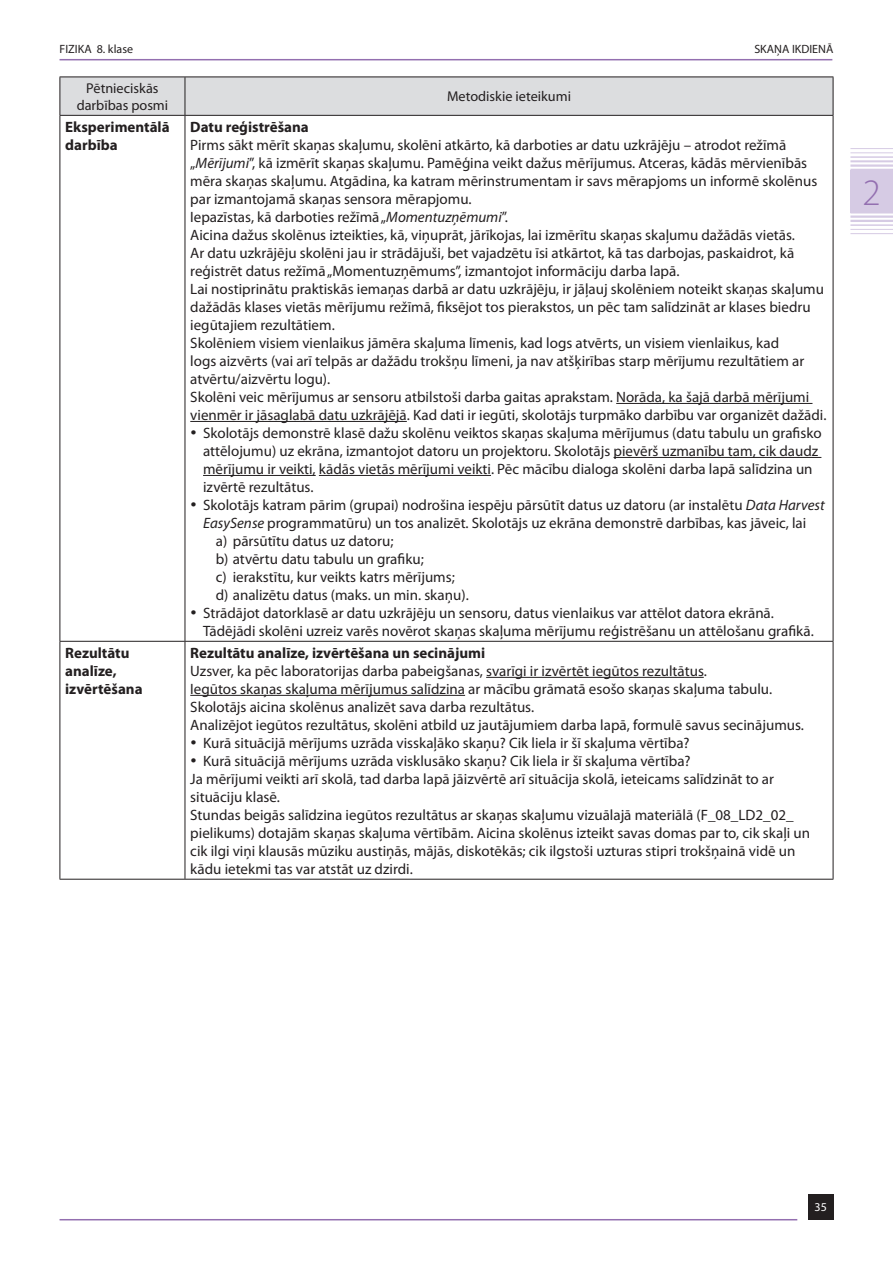
<style>
.page{position:relative;width:893px;height:1263px;background:#fff}
.page>*{position:absolute;margin:0;border:0;box-sizing:border-box;transform-origin:0 0}
.t1{font:300 37.5px "Myriad Pro";color:#936fb0}
.t2{font:15px/18px "Myriad Pro";color:#231f20}
.t3{font:700 15px/18px "Myriad Pro";color:#231f20}
.t4{font:14.25px/17.1px "Myriad Pro";color:#231f20;text-align:center}
.t5{font:12px "Myriad Pro";color:#231f20}
.t6{font:12px "Myriad Pro";color:#fff}
.s1{font-style:italic}
</style>
<div class="page">
<hr style="left:60px;top:59px;width:772px;height:1px;background:#936fb0">
<div style="left:808px;top:1194px;width:25px;height:25px;background:#231f20"></div>
<hr style="left:60px;top:1219px;width:737px;height:1px;background:#936fb0">
<hr style="left:850px;top:148px;width:43px;height:1px;background:#d6cbe4">
<hr style="left:850px;top:152px;width:43px;height:1px;background:#d6cbe4">
<hr style="left:850px;top:156px;width:43px;height:2px;background:#d6cbe4">
<hr style="left:850px;top:160px;width:43px;height:2px;background:#d6cbe4">
<hr style="left:850px;top:164px;width:43px;height:3px;background:#d6cbe4">
<hr style="left:850px;top:169px;width:43px;height:2px;background:#d6cbe4">
<hr style="left:850px;top:215px;width:43px;height:3px;background:#d6cbe4">
<hr style="left:850px;top:220px;width:43px;height:2px;background:#d6cbe4">
<hr style="left:850px;top:224px;width:43px;height:2px;background:#d6cbe4">
<hr style="left:850px;top:229px;width:43px;height:1px;background:#d6cbe4">
<hr style="left:850px;top:233px;width:43px;height:1px;background:#d6cbe4">
<div style="left:850px;top:170px;width:43px;height:43px;background:#d6cbe4"></div>
<div style="left:61px;top:78px;width:772px;height:37px;background:#dcdddf"></div>
<hr style="left:185px;top:116px;width:1px;height:525px;background:#231f20">
<hr style="left:833px;top:116px;width:1px;height:525px;background:#231f20">
<hr style="left:60px;top:641px;width:125px;height:1px;background:#231f20">
<hr style="left:185px;top:641px;width:648px;height:1px;background:#231f20">
<hr style="left:185px;top:642px;width:1px;height:237px;background:#231f20">
<hr style="left:833px;top:642px;width:1px;height:237px;background:#231f20">
<hr style="left:60px;top:116px;width:1px;height:525px;background:#231f20">
<hr style="left:60px;top:642px;width:1px;height:237px;background:#231f20">
<hr style="left:60px;top:879px;width:125px;height:1px;background:#231f20">
<hr style="left:185px;top:879px;width:648px;height:1px;background:#231f20">
<hr style="left:60px;top:77px;width:125px;height:1px;background:#231f20">
<hr style="left:60px;top:77px;width:1px;height:38px;background:#231f20">
<hr style="left:60px;top:115px;width:125px;height:1px;background:#231f20">
<hr style="left:185px;top:77px;width:648px;height:1px;background:#231f20">
<hr style="left:185px;top:77px;width:1px;height:38px;background:#231f20">
<hr style="left:833px;top:77px;width:1px;height:38px;background:#231f20">
<hr style="left:185px;top:115px;width:648px;height:1px;background:#231f20">
<hr style="left:616px;top:403px;width:196px;height:1px;background:#231f20">
<hr style="left:190px;top:421px;width:217px;height:1px;background:#231f20">
<hr style="left:614px;top:457px;width:207px;height:1px;background:#231f20">
<hr style="left:203px;top:475px;width:113px;height:1px;background:#231f20">
<hr style="left:319px;top:475px;width:172px;height:1px;background:#231f20">
<hr style="left:486px;top:677px;width:218px;height:1px;background:#231f20">
<hr style="left:190px;top:695px;width:275px;height:1px;background:#231f20">
<p class="t5" style="left:60px;top:42px;width:75px">FIZIKA 8. klase</p>
<p class="t5" style="left:754px;top:42px;width:81px">SKAŅA IKDIENĀ</p>
<p class="t4" style="left:77px;top:79px;width:93px">Pētnieciskās darbības posmi</p>
<p class="t4" style="left:447px;top:88px;width:125px">Metodiskie ieteikumi</p>
<p class="t3" style="left:65px;top:117px;width:106px">Eksperimentālā darbība</p>
<p class="t3" style="left:190px;top:117px;width:120px">Datu reģistrēšana</p>
<p class="t2" style="left:190px;top:136px;width:638px">Pirms sākt mērīt skaņas skaļumu, skolēni atkārto, kā darboties ar datu uzkrājēju – atrodot režīmā „<span class="s1">Mērījumi</span>”, kā izmērīt skaņas skaļumu. Pamēģina veikt dažus mērījumus. Atceras, kādās mērvienībās mēra skaņas skaļumu. Atgādina, ka katram mērinstrumentam ir savs mērapjoms un informē skolēnus par izmantojamā skaņas sensora mērapjomu.<br>Iepazīstas, kā darboties režīmā „<span class="s1">Momentuzņēmumi</span>”.<br>Aicina dažus skolēnus izteikties, kā, viņuprāt, jārīkojas, lai izmērītu skaņas skaļumu dažādās vietās.<br>Ar datu uzkrājēju skolēni jau ir strādājuši, bet vajadzētu īsi atkārtot, kā tas darbojas, paskaidrot, kā reģistrēt datus režīmā „Momentuzņēmums”, izmantojot informāciju darba lapā.<br>Lai nostiprinātu praktiskās iemaņas darbā ar datu uzkrājēju, ir jāļauj skolēniem noteikt skaņas skaļumu dažādās klases vietās mērījumu režīmā, fiksējot tos pierakstos, un pēc tam salīdzināt ar klases biedru iegūtajiem rezultātiem.<br>Skolēniem visiem vienlaikus jāmēra skaļuma līmenis, kad logs atvērts, un visiem vienlaikus, kad<br>logs aizvērts (vai arī telpās ar dažādu trokšņu līmeni, ja nav atšķirības starp mērījumu rezultātiem ar atvērtu/aizvērtu logu).<br>Skolēni veic mērījumus ar sensoru atbilstoši darba gaitas aprakstam. Norāda, ka šajā darbā mērījumi vienmēr ir jāsaglabā datu uzkrājējā. Kad dati ir iegūti, skolotājs turpmāko darbību var organizēt dažādi.</p>
<p class="t2" style="left:203px;top:424px;width:620px;text-indent:-13px">• Skolotājs demonstrē klasē dažu skolēnu veiktos skaņas skaļuma mērījumus (datu tabulu un grafisko attēlojumu) uz ekrāna, izmantojot datoru un projektoru. Skolotājs pievērš uzmanību tam, cik daudz mērījumu ir veikti, kādās vietās mērījumi veikti. Pēc mācību dialoga skolēni darba lapā salīdzina un izvērtē rezultātus.</p>
<p class="t2" style="left:190px;top:496px;width:636px">• Skolotājs katram pārim (grupai) nodrošina iespēju pārsūtīt datus uz datoru (ar instalētu <span class="s1">Data Harvest</span></p>
<p class="t2" style="left:203px;top:514px;width:605px"><span class="s1">EasySense</span> programmatūru) un tos analizēt. Skolotājs uz ekrāna demonstrē darbības, kas jāveic, lai</p>
<p class="t2" style="left:216px;top:532px;width:179px">a) pārsūtītu datus uz datoru;</p>
<p class="t2" style="left:216px;top:550px;width:209px">b) atvērtu datu tabulu un grafiku;</p>
<p class="t2" style="left:216px;top:568px;width:241px">c) ierakstītu, kur veikts katrs mērījums;</p>
<p class="t2" style="left:216px;top:586px;width:254px">d) analizētu datus (maks. un min. skaņu).</p>
<p class="t2" style="left:203px;top:604px;width:612px;text-indent:-13px">• Strādājot datorklasē ar datu uzkrājēju un sensoru, datus vienlaikus var attēlot datora ekrānā.<br>Tādējādi skolēni uzreiz varēs novērot skaņas skaļuma mērījumu reģistrēšanu un attēlošanu grafikā.</p>
<p class="t3" style="left:65px;top:643px;width:79px">Rezultātu analīze, izvērtēšana</p>
<p class="t3" style="left:190px;top:643px;width:296px">Rezultātu analīze, izvērtēšana un secinājumi</p>
<p class="t2" style="left:190px;top:662px;width:615px">Uzsver, ka pēc laboratorijas darba pabeigšanas, svarīgi ir izvērtēt iegūtos rezultātus.<br>Iegūtos skaņas skaļuma mērījumus salīdzina ar mācību grāmatā esošo skaņas skaļuma tabulu.<br>Skolotājs aicina skolēnus analizēt sava darba rezultātus.<br>Analizējot iegūtos rezultātus, skolēni atbild uz jautājumiem darba lapā, formulē savus secinājumus.</p>
<p class="t2" style="left:190px;top:734px;width:501px">• Kurā situācijā mērījums uzrāda visskaļāko skaņu? Cik liela ir šī skaļuma vērtība?</p>
<p class="t2" style="left:190px;top:752px;width:621px">• Kurā situācijā mērījums uzrāda visklusāko skaņu? Cik liela ir šī skaļuma vērtība?<br>Ja mērījumi veikti arī skolā, tad darba lapā jāizvērtē arī situācija skolā, ieteicams salīdzināt to ar situāciju klasē.<br>Stundas beigās salīdzina iegūtos rezultātus ar skaņas skaļumu vizuālajā materiālā (F_08_LD2_02_ pielikums) dotajām skaņas skaļuma vērtībām. Aicina skolēnus izteikt savas domas par to, cik skaļi un cik ilgi viņi klausās mūziku austiņās, mājās, diskotēkās; cik ilgstoši uzturas stipri trokšņainā vidē un kādu ietekmi tas var atstāt uz dzirdi.</p>
<h1 class="t1" style="left:863px;top:172px;width:20px">2</h1>
<p class="t6" style="left:814px;top:1200px;width:14px">35</p>
</div>
